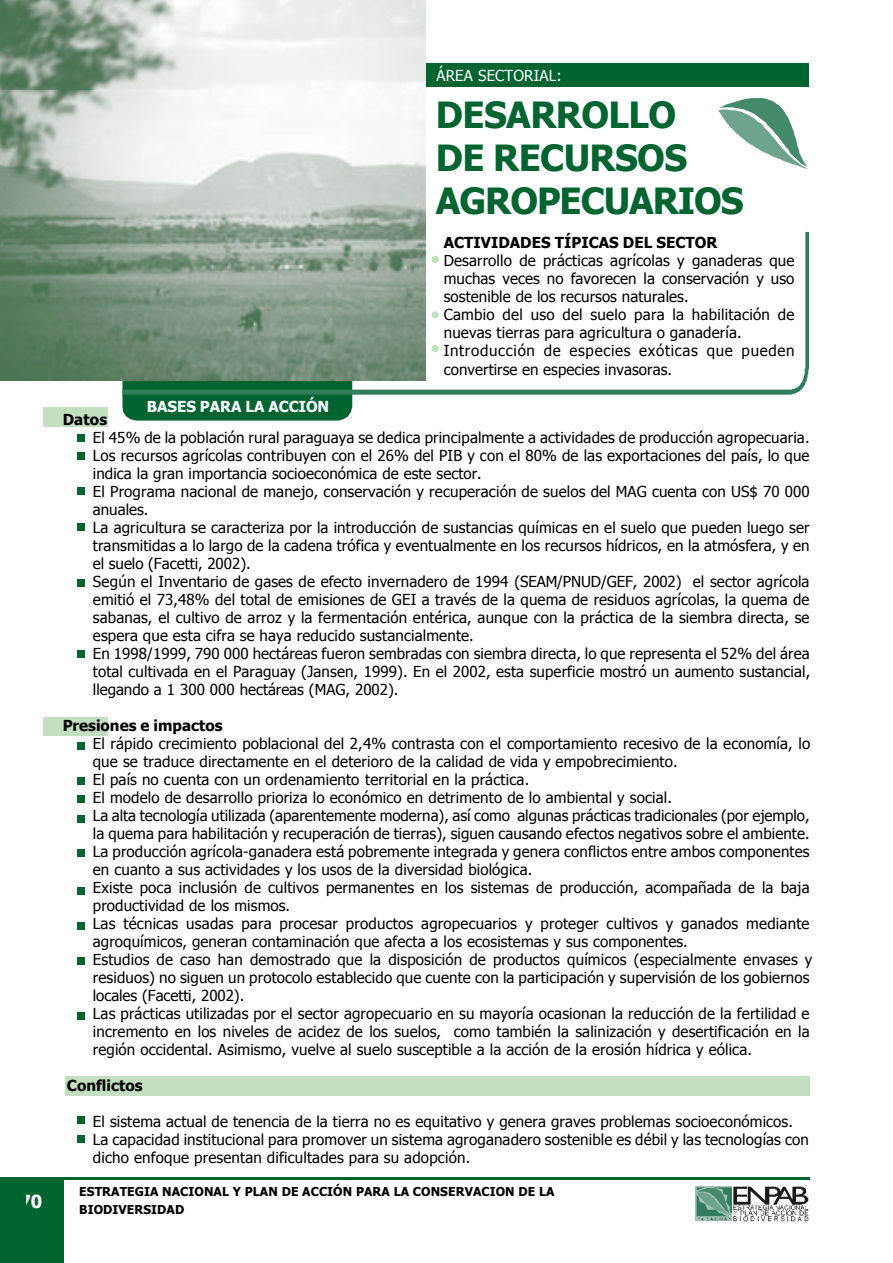
<style>
.page{position:relative;width:893px;height:1263px;background:#fff}
.page>*{position:absolute;margin:0;border:0;box-sizing:border-box;transform-origin:0 0}
.t1{font:700 36px/43.2px "Tahoma";letter-spacing:-.02em;color:#006431}
.t2{font:700 18px "Tahoma";color:#fff}
.t3{font:15.15px/18px "Tahoma";letter-spacing:.01em;color:#000}
.t4{font:700 15.15px "Tahoma";color:#000}
.t5{font:700 15.15px "Tahoma";letter-spacing:-.005em;color:#fff}
.t6{font:15.15px "Tahoma";letter-spacing:.01em;color:#fff}
.t7{font:700 12.3px/18px "Tahoma";letter-spacing:.005em;color:#000}
</style>
<div class="page">
<div style="left:0;top:1177px;width:63px;height:86px;background:#006431"></div>
<hr style="left:63px;top:1177px;width:746px;height:3px;background:#006431">
<svg style="left:696px;top:1187px;width:112px;height:34px"></svg>
<div style="left:65px;top:1076px;width:744px;height:19px;background:#c2dfbf"></div>
<div style="left:43px;top:717px;width:65px;height:19px;background:#c2dfbf"></div>
<div style="left:43px;top:408px;width:65px;height:19px;background:#c2dfbf"></div>
<div style="left:77px;top:434px;width:7px;height:7px;background:#006431"></div>
<div style="left:77px;top:488px;width:7px;height:7px;background:#006431"></div>
<div style="left:77px;top:524px;width:7px;height:7px;background:#006431"></div>
<div style="left:77px;top:579px;width:7px;height:7px;background:#006431"></div>
<div style="left:77px;top:650px;width:7px;height:7px;background:#006431"></div>
<div style="left:77px;top:777px;width:7px;height:7px;background:#006431"></div>
<div style="left:77px;top:452px;width:7px;height:7px;background:#006431"></div>
<div style="left:77px;top:742px;width:7px;height:8px;background:#006431"></div>
<div style="left:77px;top:922px;width:7px;height:8px;background:#006431"></div>
<div style="left:77px;top:958px;width:7px;height:7px;background:#006431"></div>
<div style="left:77px;top:1012px;width:7px;height:8px;background:#006431"></div>
<div style="left:122px;top:395px;width:230px;height:26px;background:#006431"></div>
<div style="left:384px;top:63px;width:425px;height:24px;background:#006431"></div>
<svg style="left:718px;top:98px;width:91px;height:71px"></svg>
<img style="left:0;top:0;width:425px;height:91px">
<img style="left:0;top:91px;width:425px;height:97px">
<img style="left:0;top:188px;width:425px;height:97px">
<img style="left:0;top:285px;width:122px;height:96px">
<div style="left:77px;top:796px;width:7px;height:7px;background:#006431"></div>
<div style="left:77px;top:815px;width:7px;height:7px;background:#006431"></div>
<div style="left:77px;top:850px;width:7px;height:7px;background:#006431"></div>
<div style="left:77px;top:888px;width:7px;height:7px;background:#006431"></div>
<div style="left:77px;top:1117px;width:7px;height:7px;background:#006431"></div>
<div style="left:77px;top:1136px;width:7px;height:7px;background:#006431"></div>
<svg style="left:122px;top:232px;width:687px;height:163px"></svg>
<p class="t2" style="left:19px;top:1190px;width:24px">70</p>
<p class="t6" style="left:436px;top:66px;width:127px">ÁREA SECTORIAL:</p>
<h1 class="t1" style="left:436px;top:92px;width:309px">DESARROLLO<br>DE RECURSOS<br>AGROPECUARIOS</h1>
<p class="t4" style="left:444px;top:233px;width:275px">ACTIVIDADES TÍPICAS DEL SECTOR</p>
<p class="t3" style="left:444px;top:251px;width:352px">Desarrollo de prácticas agrícolas y ganaderas que muchas veces no favorecen la conservación y uso sostenible de los recursos naturales.<br>Cambio del uso del suelo para la habilitación de nuevas tierras para agricultura o ganadería.<br>Introducción de especies exóticas que pueden convertirse en especies invasoras.</p>
<p class="t5" style="left:147px;top:397px;width:184px">BASES PARA LA ACCIÓN</p>
<p class="t4" style="left:63px;top:410px;width:46px">Datos</p>
<p class="t3" style="left:93px;top:428px;width:719px">El 45% de la población rural paraguaya se dedica principalmente a actividades de producción agropecuaria.<br>Los recursos agrícolas contribuyen con el 26% del PIB y con el 80% de las exportaciones del país, lo que indica la gran importancia socioeconómica de este sector.<br>El Programa nacional de manejo, conservación y recuperación de suelos del MAG cuenta con US$ 70 000 anuales.<br>La agricultura se caracteriza por la introducción de sustancias químicas en el suelo que pueden luego ser transmitidas a lo largo de la cadena trófica y eventualmente en los recursos hídricos, en la atmósfera, y en el suelo (Facetti, 2002).<br>Según el Inventario de gases de efecto invernadero de 1994 (SEAM/PNUD/GEF, 2002) el sector agrícola emitió el 73,48% del total de emisiones de GEI a través de la quema de residuos agrícolas, la quema de sabanas, el cultivo de arroz y la fermentación entérica, aunque con la práctica de la siembra directa, se espera que esta cifra se haya reducido sustancialmente.<br>En 1998/1999, 790 000 hectáreas fueron sembradas con siembra directa, lo que representa el 52% del área total cultivada en el Paraguay (Jansen, 1999). En el 2002, esta superficie mostró un aumento sustancial, llegando a 1 300 000 hectáreas (MAG, 2002).</p>
<p class="t4" style="left:63px;top:716px;width:161px">Presiones e impactos</p>
<p class="t3" style="left:93px;top:734px;width:721px">El rápido crecimiento poblacional del 2,4% contrasta con el comportamiento recesivo de la economía, lo que se traduce directamente en el deterioro de la calidad de vida y empobrecimiento.<br>El país no cuenta con un ordenamiento territorial en la práctica.<br>El modelo de desarrollo prioriza lo económico en detrimento de lo ambiental y social.<br>La alta tecnología utilizada (aparentemente moderna), así como algunas prácticas tradicionales (por ejemplo, la quema para habilitación y recuperación de tierras), siguen causando efectos negativos sobre el ambiente.<br>La producción agrícola-ganadera está pobremente integrada y genera conflictos entre ambos componentes en cuanto a sus actividades y los usos de la diversidad biológica.<br>Existe poca inclusión de cultivos permanentes en los sistemas de producción, acompañada de la baja productividad de los mismos.<br>Las técnicas usadas para procesar productos agropecuarios y proteger cultivos y ganados mediante agroquímicos, generan contaminación que afecta a los ecosistemas y sus componentes.<br>Estudios de caso han demostrado que la disposición de productos químicos (especialmente envases y residuos) no siguen un protocolo establecido que cuente con la participación y supervisión de los gobiernos locales (Facetti, 2002).<br>Las prácticas utilizadas por el sector agropecuario en su mayoría ocasionan la reducción de la fertilidad e incremento en los niveles de acidez de los suelos, como también la salinización y desertificación en la región occidental. Asimismo, vuelve al suelo susceptible a la acción de la erosión hídrica y eólica.</p>
<p class="t4" style="left:67px;top:1076px;width:77px">Conflictos</p>
<p class="t3" style="left:93px;top:1112px;width:717px">El sistema actual de tenencia de la tierra no es equitativo y genera graves problemas socioeconómicos.<br>La capacidad institucional para promover un sistema agroganadero sostenible es débil y las tecnologías con dicho enfoque presentan dificultades para su adopción.</p>
<p class="t7" style="left:79px;top:1182px;width:477px">ESTRATEGIA NACIONAL Y PLAN DE ACCIÓN PARA LA CONSERVACION DE LA<br>BIODIVERSIDAD</p>
</div>
